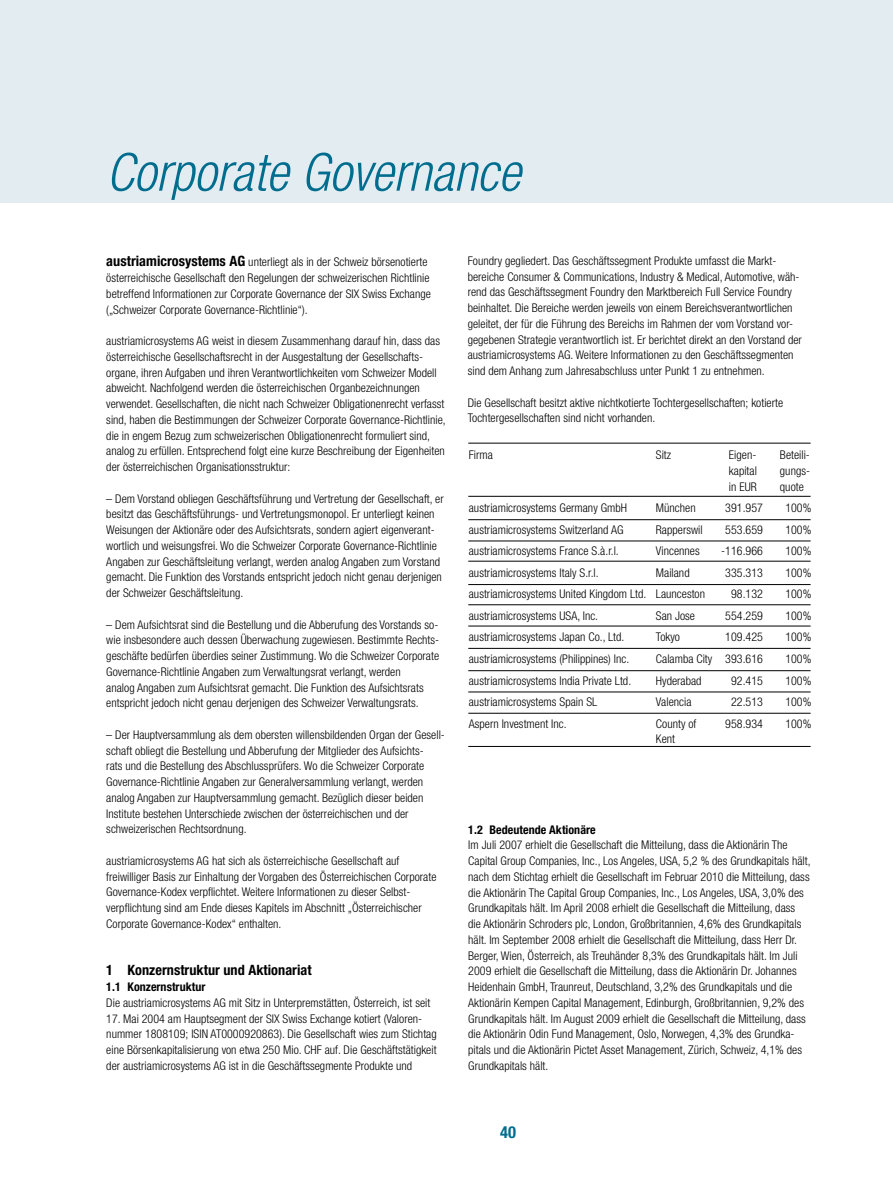
<style>
.page{position:relative;width:893px;height:1191px;background:#fff}
.page>*{position:absolute;margin:0;border:0;box-sizing:border-box;transform-origin:0 0}
.t1{font:italic 300 condensed 52.5px "Helvetica Neue";color:#006d8e}
.t2{font:700 condensed 16.5px "Helvetica Neue";color:#006d8e}
.t3{font:700 condensed 14.25px "Helvetica Neue";letter-spacing:.005em;color:#000}
.t4{font:300 condensed 12px/15.8px "Helvetica Neue";letter-spacing:.005em;color:#000}
.t5{font:700 condensed 12px "Helvetica Neue";letter-spacing:.005em;color:#000}
.s1{font-weight:700;font-size:14.25px}
</style>
<div class="page">
<div style="left:0;top:0;width:893px;height:202px;background:#e2ecf1"></div>
<hr style="left:468px;top:443px;width:343px;height:1px;background:#000">
<hr style="left:468px;top:746px;width:343px;height:1px;background:#000">
<hr style="left:468px;top:691px;width:343px;height:1px;background:#000">
<hr style="left:468px;top:713px;width:343px;height:1px;background:#000">
<hr style="left:468px;top:496px;width:343px;height:1px;background:#000">
<hr style="left:468px;top:519px;width:343px;height:1px;background:#000">
<hr style="left:468px;top:541px;width:343px;height:1px;background:#000">
<hr style="left:468px;top:561px;width:343px;height:1px;background:#000">
<hr style="left:468px;top:584px;width:343px;height:1px;background:#000">
<hr style="left:468px;top:604px;width:343px;height:1px;background:#000">
<hr style="left:468px;top:626px;width:343px;height:1px;background:#000">
<hr style="left:468px;top:648px;width:343px;height:1px;background:#000">
<hr style="left:468px;top:670px;width:343px;height:1px;background:#000">
<h1 class="t1" style="left:106px;top:142px;width:416px">Corporate Governance</h1>
<p class="t4" style="left:106px;top:254px;width:326px"><span class="s1">austriamicrosystems AG</span> unterliegt als in der Schweiz börsenotierte österreichische Gesellschaft den Regelungen der schweizerischen Richtlinie betreffend Informationen zur Corporate Governance der SIX Swiss Exchange („Schweizer Corporate Governance-Richtlinie“).</p>
<p class="t4" style="left:106px;top:333px;width:341px">austriamicrosystems AG weist in diesem Zusammenhang darauf hin, dass das österreichische Gesellschaftsrecht in der Ausgestaltung der Gesellschafts&shy;organe, ihren Aufgaben und ihren Verantwortlichkeiten vom Schweizer Modell abweicht. Nachfolgend werden die österreichischen Organbezeichnungen verwendet. Gesellschaften, die nicht nach Schweizer Obligationenrecht verfasst sind, haben die Bestimmungen der Schweizer Corporate Governance-Richtlinie, die in engem Bezug zum schweizerischen Obligationenrecht formuliert sind, analog zu erfüllen. Entsprechend folgt eine kurze Beschreibung der Eigenheiten der österreichischen Organisationsstruktur:</p>
<p class="t4" style="left:106px;top:490px;width:339px">– Dem Vorstand obliegen Geschäftsführung und Vertretung der Gesellschaft, er besitzt das Geschäftsführungs- und Vertretungsmonopol. Er unterliegt keinen Weisungen der Aktionäre oder des Aufsichtsrats, sondern agiert eigenverant&shy;wortlich und weisungsfrei. Wo die Schweizer Corporate Governance-Richtlinie Angaben zur Geschäftsleitung verlangt, werden analog Angaben zum Vorstand gemacht. Die Funktion des Vorstands entspricht jedoch nicht genau derjenigen der Schweizer Geschäftsleitung.</p>
<p class="t4" style="left:106px;top:616px;width:334px">– Dem Aufsichtsrat sind die Bestellung und die Abberufung des Vorstands so&shy;wie insbesondere auch dessen Überwachung zugewiesen. Bestimmte Rechts&shy;geschäfte bedürfen überdies seiner Zustimmung. Wo die Schweizer Corporate Governance-Richtlinie Angaben zum Verwaltungsrat verlangt, werden<br>analog Angaben zum Aufsichtsrat gemacht. Die Funktion des Aufsichtsrats entspricht jedoch nicht genau derjenigen des Schweizer Verwaltungsrats.</p>
<p class="t4" style="left:106px;top:726px;width:340px">– Der Hauptversammlung als dem obersten willensbildenden Organ der Gesell&shy;schaft obliegt die Bestellung und Abberufung der Mitglieder des Aufsichts-<br>rats und die Bestellung des Abschlussprüfers. Wo die Schweizer Corporate Governance-Richtlinie Angaben zur Generalversammlung verlangt, werden analog Angaben zur Hauptversammlung gemacht. Bezüglich dieser beiden Institute bestehen Unterschiede zwischen der österreichischen und der schweizerischen Rechtsordnung.</p>
<p class="t4" style="left:106px;top:852px;width:332px">austriamicrosystems AG hat sich als österreichische Gesellschaft auf freiwilliger Basis zur Einhaltung der Vorgaben des Österreichischen Corporate Governance-Kodex verpflichtet. Weitere Informationen zu dieser Selbst&shy;verpflichtung sind am Ende dieses Kapitels im Abschnitt „Österreichischer Corporate Governance-Kodex“ enthalten.</p>
<p class="t3" style="left:106px;top:961px;width:207px">1 Konzernstruktur und Aktionariat</p>
<p class="t5" style="left:106px;top:979px;width:101px">1.1 Konzernstruktur</p>
<p class="t4" style="left:106px;top:994px;width:326px">Die austriamicrosystems AG mit Sitz in Unterpremstätten, Österreich, ist seit</p>
<p class="t4" style="left:106px;top:1010px;width:332px">17. Mai 2004 am Hauptsegment der SIX Swiss Exchange kotiert (Valoren&shy;nummer 1808109; ISIN AT0000920863). Die Gesellschaft wies zum Stichtag eine Börsenkapitalisierung von etwa 250 Mio. CHF auf. Die Geschäftstätigkeit der austriamicrosystems AG ist in die Geschäftssegmente Produkte und</p>
<p class="t4" style="left:468px;top:252px;width:336px">Foundry gegliedert. Das Geschäftssegment Produkte umfasst die Markt&shy;bereiche Consumer &amp; Communications, Industry &amp; Medical, Automotive, wäh&shy;rend das Geschäftssegment Foundry den Marktbereich Full Service Foundry beinhaltet. Die Bereiche werden jeweils von einem Bereichsverantwortlichen geleitet, der für die Führung des Bereichs im Rahmen der vom Vorstand vor&shy;gegebenen Strategie verantwortlich ist. Er berichtet direkt an den Vorstand der austriamicrosystems AG. Weitere Informationen zu den Geschäftssegmenten sind dem Anhang zum Jahresabschluss unter Punkt 1 zu entnehmen.</p>
<p class="t4" style="left:468px;top:394px;width:317px">Die Gesellschaft besitzt aktive nichtkotierte Tochtergesellschaften; kotierte<br>Tochtergesellschaften sind nicht vorhanden.</p>
<p class="t4" style="left:469px;top:447px;width:26px">Firma</p>
<p class="t4" style="left:656px;top:447px;width:17px">Sitz</p>
<p class="t4" style="left:729px;top:447px;width:30px;text-align:justify">Eigen&shy;kapital in EUR</p>
<p class="t4" style="left:780px;top:447px;width:32px;text-align:justify">Beteili&shy;gungs&shy;quote</p>
<p class="t4" style="left:469px;top:500px;width:160px">austriamicrosystems Germany GmbH</p>
<p class="t4" style="left:656px;top:500px;width:41px">München</p>
<p class="t4" style="left:725px;top:500px;width:39px">391.957</p>
<p class="t4" style="left:785px;top:500px;width:28px">100%</p>
<p class="t4" style="left:469px;top:521px;width:156px">austriamicrosystems Switzerland AG</p>
<p class="t4" style="left:656px;top:521px;width:48px">Rapperswil</p>
<p class="t4" style="left:725px;top:521px;width:39px">553.659</p>
<p class="t4" style="left:785px;top:521px;width:28px">100%</p>
<p class="t4" style="left:469px;top:543px;width:152px">austriamicrosystems France S.à.r.l.</p>
<p class="t4" style="left:656px;top:543px;width:45px">Vincennes</p>
<p class="t4" style="left:721px;top:543px;width:43px">-116.966</p>
<p class="t4" style="left:785px;top:543px;width:28px">100%</p>
<p class="t4" style="left:469px;top:564px;width:131px">austriamicrosystems Italy S.r.l.</p>
<p class="t4" style="left:656px;top:564px;width:35px">Mailand</p>
<p class="t4" style="left:725px;top:564px;width:39px">335.313</p>
<p class="t4" style="left:785px;top:564px;width:28px">100%</p>
<p class="t4" style="left:469px;top:586px;width:238px">austriamicrosystems United Kingdom Ltd. Launceston</p>
<p class="t4" style="left:731px;top:586px;width:33px">98.132</p>
<p class="t4" style="left:785px;top:586px;width:28px">100%</p>
<p class="t4" style="left:469px;top:607px;width:131px">austriamicrosystems USA, Inc.</p>
<p class="t4" style="left:656px;top:607px;width:41px">San Jose</p>
<p class="t4" style="left:725px;top:607px;width:39px">554.259</p>
<p class="t4" style="left:785px;top:607px;width:28px">100%</p>
<p class="t4" style="left:469px;top:629px;width:157px">austriamicrosystems Japan Co., Ltd.</p>
<p class="t4" style="left:656px;top:629px;width:26px">Tokyo</p>
<p class="t4" style="left:725px;top:629px;width:39px">109.425</p>
<p class="t4" style="left:785px;top:629px;width:28px">100%</p>
<p class="t4" style="left:469px;top:651px;width:162px">austriamicrosystems (Philippines) Inc.</p>
<p class="t4" style="left:656px;top:651px;width:109px">Calamba City 393.616</p>
<p class="t4" style="left:785px;top:651px;width:28px">100%</p>
<p class="t4" style="left:469px;top:672px;width:164px">austriamicrosystems India Private Ltd.</p>
<p class="t4" style="left:656px;top:672px;width:47px">Hyderabad</p>
<p class="t4" style="left:731px;top:672px;width:33px">92.415</p>
<p class="t4" style="left:785px;top:672px;width:28px">100%</p>
<p class="t4" style="left:469px;top:694px;width:130px">austriamicrosystems Spain SL</p>
<p class="t4" style="left:656px;top:694px;width:37px">Valencia</p>
<p class="t4" style="left:731px;top:694px;width:33px">22.513</p>
<p class="t4" style="left:785px;top:694px;width:28px">100%</p>
<p class="t4" style="left:469px;top:715px;width:99px">Aspern Investment Inc.</p>
<p class="t4" style="left:656px;top:715px;width:42px">County of<br>Kent</p>
<p class="t4" style="left:725px;top:715px;width:39px">958.934</p>
<p class="t4" style="left:785px;top:715px;width:28px">100%</p>
<p class="t5" style="left:468px;top:822px;width:129px">1.2 Bedeutende Aktionäre</p>
<p class="t4" style="left:468px;top:837px;width:344px">Im Juli 2007 erhielt die Gesellschaft die Mitteilung, dass die Aktionärin The Capital Group Companies, Inc., Los Angeles, USA, 5,2 % des Grundkapitals hält, nach dem Stichtag erhielt die Gesellschaft im Februar 2010 die Mitteilung, dass die Aktionärin The Capital Group Companies, Inc., Los Angeles, USA, 3,0% des Grundkapitals hält. Im April 2008 erhielt die Gesellschaft die Mitteilung, dass die Aktionärin Schroders plc, London, Großbritannien, 4,6% des Grundkapitals hält. Im September 2008 erhielt die Gesellschaft die Mitteilung, dass Herr Dr.<br>Berger, Wien, Österreich, als Treuhänder 8,3% des Grundkapitals hält. Im Juli 2009 erhielt die Gesellschaft die Mitteilung, dass die Aktionärin Dr. Johannes Heidenhain GmbH, Traunreut, Deutschland, 3,2% des Grundkapitals und die Aktionärin Kempen Capital Management, Edinburgh, Großbritannien, 9,2% des Grundkapitals hält. Im August 2009 erhielt die Gesellschaft die Mitteilung, dass die Aktionärin Odin Fund Management, Oslo, Norwegen, 4,3% des Grundka&shy;pitals und die Aktionärin Pictet Asset Management, Zürich, Schweiz, 4,1% des Grundkapitals hält.</p>
<h2 class="t2" style="left:500px;top:1122px;width:17px">40</h2>
</div>
